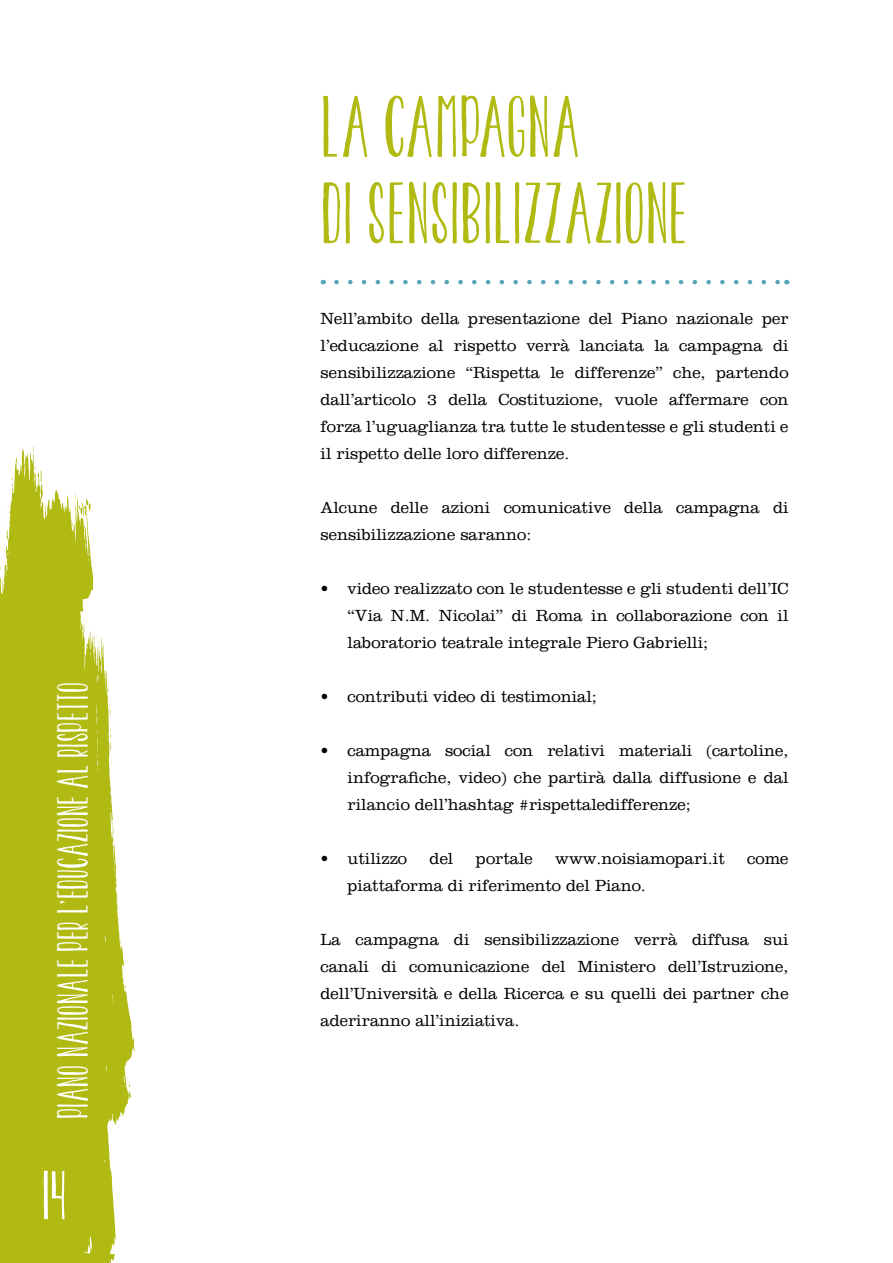
<style>
.page{position:relative;width:893px;height:1263px;background:#fff}
.page>*{position:absolute;margin:0;border:0;box-sizing:border-box;transform-origin:0 0}
.t1{font:72px/86.4px "KG Twois Better Than One";color:#b0ba12}
.t2{font:57px "KG Twois Better Than One";color:#fff}
.t3{font:36px "KG Twois Better Than One";letter-spacing:.01em;color:#fff}
.t4{font:300 16.5px/27px "Clarendon";color:#000;text-align:justify}
</style>
<div class="page">
<svg style="left:0;top:449px;width:135px;height:814px;fill:#b0ba12"></svg>
<svg style="left:75px;top:492px;width:3px;height:7px"></svg>
<svg style="left:72px;top:519px;width:3px;height:8px"></svg>
<svg style="left:35px;top:460px;width:14px;height:47px"></svg>
<svg style="left:8px;top:505px;width:3px;height:13px"></svg>
<svg style="left:9px;top:477px;width:5px;height:12px"></svg>
<svg style="left:7px;top:526px;width:1px;height:14px"></svg>
<svg style="left:0;top:560px;width:6px;height:21px"></svg>
<svg style="left:336px;top:280px;width:443px;height:4px"></svg>
<h3 class="t3" style="left:53px;top:1119px;width:438px;rotate:-90deg">PIANO NAZIONALE PER L’EDUCAZIONE AL RISPETTO</h3>
<h2 class="t2" style="left:42px;top:1163px;width:26px">14</h2>
<h1 class="t1" style="left:321px;top:85px;width:368px">LA CAMPAGNA<br>DI SENSIBILIZZAZIONE</h1>
<p class="t4" style="left:321px;top:306px;width:470px">Nell’ambito della presentazione del Piano nazionale per l’educazione al rispetto verrà lanciata la campagna di sensibilizzazione “Rispetta le differenze” che, partendo dall’articolo 3 della Costituzione, vuole affermare con forza l’uguaglianza tra tutte le studentesse e gli studenti e il rispetto delle loro differenze.</p>
<p class="t4" style="left:321px;top:494px;width:470px">Alcune delle azioni comunicative della campagna di sensibilizzazione saranno:</p>
<p class="t4" style="left:348px;top:575px;width:443px;text-indent:-27px">• video realizzato con le studentesse e gli studenti dell’IC “Via N.M. Nicolai” di Roma in collaborazione con il laboratorio teatrale integrale Piero Gabrielli;</p>
<p class="t4" style="left:321px;top:683px;width:278px">• contributi video di testimonial;</p>
<p class="t4" style="left:348px;top:737px;width:443px;text-indent:-27px">• campagna social con relativi materiali (cartoline, infografiche, video) che partirà dalla diffusione e dal rilancio dell’hashtag #rispettaledifferenze;</p>
<p class="t4" style="left:321px;top:845px;width:88px">• utilizzo</p>
<p class="t4" style="left:430px;top:845px;width:25px">del</p>
<p class="t4" style="left:476px;top:845px;width:58px">portale</p>
<p class="t4" style="left:555px;top:845px;width:171px">www.noisiamopari.it</p>
<p class="t4" style="left:747px;top:845px;width:43px">come</p>
<p class="t4" style="left:348px;top:872px;width:300px">piattaforma di riferimento del Piano.</p>
<p class="t4" style="left:321px;top:926px;width:470px">La campagna di sensibilizzazione verrà diffusa sui canali di comunicazione del Ministero dell’Istruzione, dell’Università e della Ricerca e su quelli dei partner che aderiranno all’iniziativa.</p>
</div>
